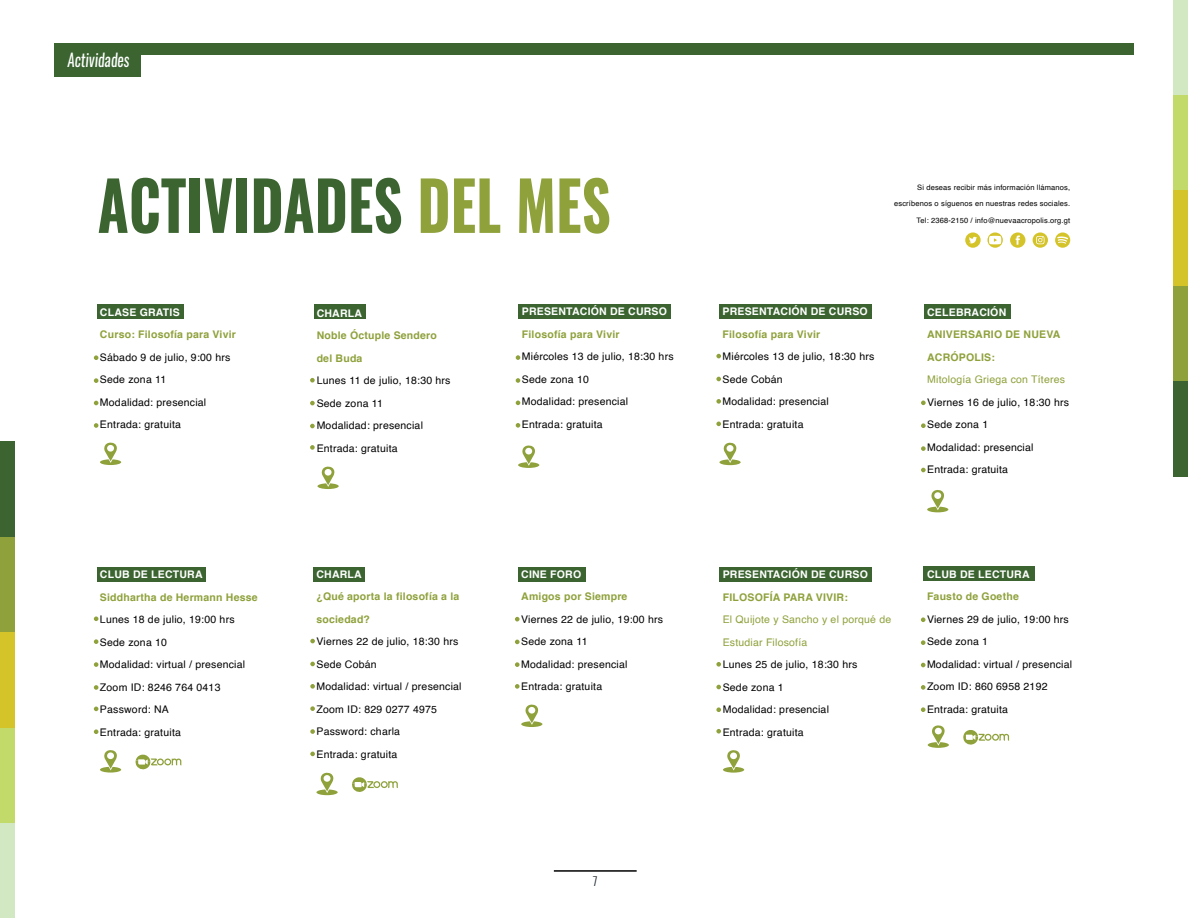
<style>
.page{position:relative;width:1188px;height:918px;background:#fff}
.page>*{position:absolute;margin:0;border:0;box-sizing:border-box;transform-origin:0 0}
.t1{font:700 67.2px "Oswald";color:#3b6430;scale:.85 1}
.t2{font:italic 17.7px "Oswald";color:#fff;scale:.85 1}
.t3{font:300 12px "Oswald";color:#182329}
.t4{font:10.5px/22.5px "Helvetica";letter-spacing:.02em;color:#000}
.t5{font:700 10.5px/22.5px "Helvetica";letter-spacing:.02em;color:#8ea13b}
.t6{font:700 10.5px "Helvetica";letter-spacing:.02em;color:#fff}
.t7{font:10.5px/22.5px "Helvetica";letter-spacing:.02em;color:#8ea13b}
.t8{font:7.5px "Helvetica";letter-spacing:.02em;color:#000}
.s1{color:#8ea13b}
</style>
<div class="page">
<div style="left:519px;top:304px;width:152px;height:15px;background:#3b6430"></div>
<div style="left:97px;top:305px;width:86px;height:14px;background:#3b6430"></div>
<div style="left:719px;top:304px;width:153px;height:15px;background:#3b6430"></div>
<div style="left:314px;top:305px;width:52px;height:14px;background:#3b6430"></div>
<div style="left:924px;top:304px;width:87px;height:15px;background:#3b6430"></div>
<div style="left:97px;top:567px;width:108px;height:15px;background:#3b6430"></div>
<div style="left:518px;top:567px;width:67px;height:15px;background:#3b6430"></div>
<div style="left:54px;top:43px;width:1080px;height:11px;background:#3b6430"></div>
<div style="left:54px;top:52px;width:86px;height:25px;background:#3b6430"></div>
<svg style="left:135px;top:754px;width:46px;height:16px"></svg>
<svg style="left:963px;top:730px;width:46px;height:15px"></svg>
<svg style="left:352px;top:777px;width:46px;height:15px"></svg>
<svg style="left:516px;top:355px;width:4px;height:5px"></svg>
<svg style="left:94px;top:355px;width:4px;height:5px"></svg>
<svg style="left:716px;top:354px;width:5px;height:4px"></svg>
<svg style="left:310px;top:378px;width:5px;height:5px"></svg>
<svg style="left:921px;top:401px;width:5px;height:4px"></svg>
<svg style="left:94px;top:616px;width:4px;height:5px"></svg>
<svg style="left:516px;top:378px;width:4px;height:5px"></svg>
<svg style="left:94px;top:378px;width:4px;height:5px"></svg>
<svg style="left:716px;top:377px;width:5px;height:4px"></svg>
<svg style="left:310px;top:401px;width:5px;height:4px"></svg>
<svg style="left:310px;top:424px;width:5px;height:4px"></svg>
<svg style="left:310px;top:445px;width:5px;height:5px"></svg>
<svg style="left:921px;top:423px;width:5px;height:5px"></svg>
<svg style="left:94px;top:639px;width:4px;height:5px"></svg>
<svg style="left:921px;top:446px;width:5px;height:5px"></svg>
<svg style="left:921px;top:468px;width:5px;height:4px"></svg>
<svg style="left:94px;top:662px;width:4px;height:5px"></svg>
<svg style="left:94px;top:685px;width:4px;height:5px"></svg>
<svg style="left:94px;top:707px;width:4px;height:4px"></svg>
<svg style="left:94px;top:729px;width:4px;height:5px"></svg>
<svg style="left:516px;top:401px;width:4px;height:4px"></svg>
<svg style="left:94px;top:401px;width:4px;height:4px"></svg>
<svg style="left:716px;top:399px;width:5px;height:5px"></svg>
<svg style="left:716px;top:422px;width:5px;height:4px"></svg>
<svg style="left:516px;top:423px;width:4px;height:5px"></svg>
<svg style="left:94px;top:423px;width:4px;height:5px"></svg>
<svg style="left:515px;top:640px;width:5px;height:4px"></svg>
<svg style="left:515px;top:662px;width:5px;height:5px"></svg>
<svg style="left:515px;top:684px;width:5px;height:5px"></svg>
<svg style="left:515px;top:617px;width:5px;height:4px"></svg>
<hr style="left:554px;top:870px;width:83px;height:2px;background:#000">
<svg style="left:719px;top:442px;width:22px;height:23px"></svg>
<svg style="left:518px;top:445px;width:21px;height:23px"></svg>
<svg style="left:100px;top:750px;width:21px;height:23px"></svg>
<svg style="left:928px;top:725px;width:21px;height:23px"></svg>
<svg style="left:316px;top:773px;width:22px;height:22px"></svg>
<svg style="left:723px;top:750px;width:21px;height:23px"></svg>
<svg style="left:927px;top:490px;width:21px;height:22px"></svg>
<svg style="left:521px;top:704px;width:21px;height:23px"></svg>
<svg style="left:100px;top:442px;width:21px;height:23px"></svg>
<svg style="left:317px;top:466px;width:22px;height:23px"></svg>
<svg style="left:965px;top:232px;width:16px;height:16px"></svg>
<svg style="left:1010px;top:232px;width:15px;height:16px"></svg>
<svg style="left:1033px;top:232px;width:15px;height:16px"></svg>
<svg style="left:987px;top:232px;width:16px;height:16px"></svg>
<svg style="left:1055px;top:232px;width:15px;height:16px"></svg>
<div style="left:924px;top:567px;width:111px;height:14px;background:#3b6430"></div>
<div style="left:313px;top:567px;width:52px;height:15px;background:#3b6430"></div>
<div style="left:720px;top:567px;width:152px;height:15px;background:#3b6430"></div>
<svg style="left:921px;top:617px;width:5px;height:5px"></svg>
<svg style="left:310px;top:639px;width:5px;height:4px"></svg>
<svg style="left:310px;top:706px;width:5px;height:5px"></svg>
<svg style="left:921px;top:640px;width:5px;height:5px"></svg>
<svg style="left:921px;top:685px;width:5px;height:5px"></svg>
<svg style="left:310px;top:662px;width:5px;height:4px"></svg>
<svg style="left:310px;top:729px;width:5px;height:5px"></svg>
<svg style="left:921px;top:663px;width:5px;height:4px"></svg>
<svg style="left:921px;top:707px;width:5px;height:5px"></svg>
<svg style="left:310px;top:684px;width:5px;height:5px"></svg>
<svg style="left:310px;top:752px;width:5px;height:4px"></svg>
<svg style="left:716px;top:685px;width:5px;height:4px"></svg>
<svg style="left:716px;top:707px;width:5px;height:5px"></svg>
<svg style="left:716px;top:729px;width:5px;height:5px"></svg>
<svg style="left:716px;top:662px;width:5px;height:5px"></svg>
<div style="left:0;top:823px;width:15px;height:95px;background:#d2e8c3"></div>
<div style="left:0;top:727px;width:15px;height:96px;background:#c1da6a"></div>
<div style="left:0;top:632px;width:15px;height:95px;background:#d4c329"></div>
<div style="left:0;top:537px;width:15px;height:95px;background:#8ea13b"></div>
<div style="left:0;top:441px;width:15px;height:96px;background:#3b6430"></div>
<div style="left:1173px;top:0;width:15px;height:95px;background:#d2e8c3"></div>
<div style="left:1173px;top:95px;width:15px;height:96px;background:#c1da6a"></div>
<div style="left:1173px;top:191px;width:15px;height:95px;background:#d4c329"></div>
<div style="left:1173px;top:286px;width:15px;height:95px;background:#8ea13b"></div>
<div style="left:1173px;top:381px;width:15px;height:96px;background:#3b6430"></div>
<h2 class="t2" style="left:68px;top:48px;width:74px">Actividades</h2>
<h1 class="t1" style="left:98px;top:159px;width:605px">ACTIVIDADES <span class="s1">DEL MES</span></h1>
<p class="t6" style="left:100px;top:303px;width:81px">CLASE GRATIS</p>
<p class="t5" style="left:100px;top:323px;width:137px">Curso: Filosofía para Vivir</p>
<p class="t4" style="left:100px;top:346px;width:132px">Sábado 9 de julio, 9:00 hrs<br>Sede zona 11<br>Modalidad: presencial<br>Entrada: gratuita</p>
<p class="t6" style="left:100px;top:566px;width:104px">CLUB DE LECTURA</p>
<p class="t5" style="left:100px;top:586px;width:159px">Siddhartha de Hermann Hesse</p>
<p class="t4" style="left:100px;top:609px;width:147px">Lunes 18 de julio, 19:00 hrs<br>Sede zona 10<br>Modalidad: virtual / presencial<br>Zoom ID: 8246 764 0413<br>Password: NA<br>Entrada: gratuita</p>
<p class="t6" style="left:317px;top:304px;width:47px">CHARLA</p>
<p class="t5" style="left:317px;top:324px;width:122px">Noble Óctuple Sendero del Buda</p>
<p class="t4" style="left:317px;top:369px;width:135px">Lunes 11 de julio, 18:30 hrs<br>Sede zona 11<br>Modalidad: presencial<br>Entrada: gratuita</p>
<p class="t6" style="left:316px;top:566px;width:47px">CHARLA</p>
<p class="t5" style="left:316px;top:586px;width:145px">¿Qué aporta la filosofía a la sociedad?</p>
<p class="t4" style="left:316px;top:631px;width:147px">Viernes 22 de julio, 18:30 hrs<br>Sede Cobán<br>Modalidad: virtual / presencial<br>Zoom ID: 829 0277 4975<br>Password: charla<br>Entrada: gratuita</p>
<p class="t6" style="left:522px;top:303px;width:147px">PRESENTACIÓN DE CURSO</p>
<p class="t5" style="left:522px;top:323px;width:99px">Filosofía para Vivir</p>
<p class="t4" style="left:522px;top:346px;width:153px">Miércoles 13 de julio, 18:30 hrs<br>Sede zona 10<br>Modalidad: presencial<br>Entrada: gratuita</p>
<p class="t6" style="left:521px;top:566px;width:62px">CINE FORO</p>
<p class="t5" style="left:521px;top:586px;width:108px">Amigos por Siempre</p>
<p class="t4" style="left:521px;top:608px;width:143px">Viernes 22 de julio, 19:00 hrs<br>Sede zona 11<br>Modalidad: presencial<br>Entrada: gratuita</p>
<p class="t3" style="left:593px;top:873px;width:7px">7</p>
<p class="t8" style="left:917px;top:181px;width:155px">Si deseas recibir más información llámanos,</p>
<p class="t8" style="left:894px;top:198px;width:178px">escríbenos o síguenos en nuestras redes sociales.</p>
<p class="t8" style="left:917px;top:214px;width:155px">Tel: 2368-2150 / info@nuevaacropolis.org.gt</p>
<p class="t6" style="left:723px;top:303px;width:147px">PRESENTACIÓN DE CURSO</p>
<p class="t5" style="left:723px;top:323px;width:99px">Filosofía para Vivir</p>
<p class="t4" style="left:723px;top:346px;width:153px">Miércoles 13 de julio, 18:30 hrs<br>Sede Cobán<br>Modalidad: presencial<br>Entrada: gratuita</p>
<p class="t6" style="left:927px;top:304px;width:81px">CELEBRACIÓN</p>
<p class="t5" style="left:927px;top:323px;width:135px">ANIVERSARIO DE NUEVA<br>ACRÓPOLIS:</p>
<p class="t7" style="left:927px;top:369px;width:139px">Mitología Griega con Títeres</p>
<p class="t4" style="left:927px;top:391px;width:143px">Viernes 16 de julio, 18:30 hrs<br>Sede zona 1<br>Modalidad: presencial<br>Entrada: gratuita</p>
<p class="t6" style="left:723px;top:566px;width:147px">PRESENTACIÓN DE CURSO</p>
<p class="t5" style="left:723px;top:586px;width:127px">FILOSOFÍA PARA VIVIR:</p>
<p class="t7" style="left:723px;top:608px;width:170px">El Quijote y Sancho y el porqué de<br>Estudiar Filosofía</p>
<p class="t4" style="left:723px;top:653px;width:136px">Lunes 25 de julio, 18:30 hrs<br>Sede zona 1<br>Modalidad: presencial<br>Entrada: gratuita</p>
<p class="t6" style="left:927px;top:565px;width:104px">CLUB DE LECTURA</p>
<p class="t5" style="left:927px;top:585px;width:93px">Fausto de Goethe</p>
<p class="t4" style="left:927px;top:608px;width:147px">Viernes 29 de julio, 19:00 hrs<br>Sede zona 1<br>Modalidad: virtual / presencial<br>Zoom ID: 860 6958 2192<br>Entrada: gratuita</p>
</div>
